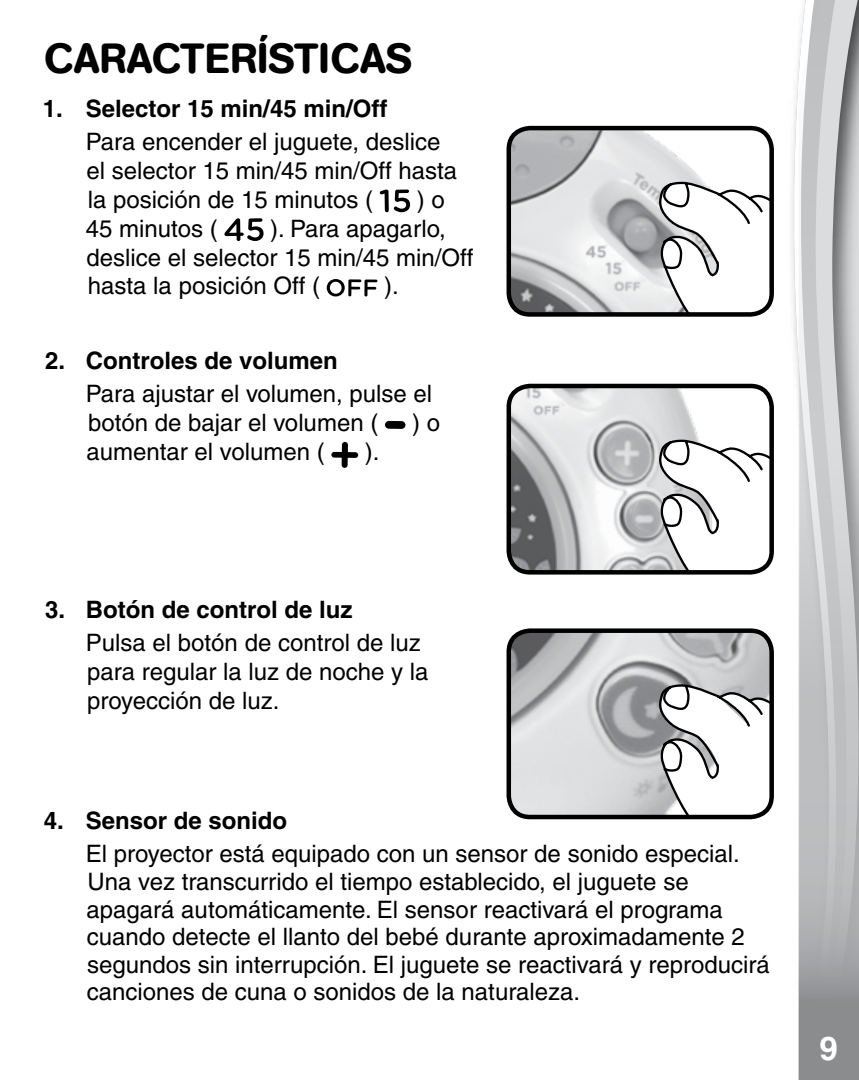
<style>
.page{position:relative;width:859px;height:1080px;background:#fff}
.page>*{position:absolute;margin:0;border:0;box-sizing:border-box;transform-origin:0 0}
.t1{font:500 42px "AG Book Rounded";color:#000}
.t2{font:700 33px "Helvetica";color:#fff}
.t3{font:500 24px/28.8px "Helvetica";color:#000}
.t4{font:700 24px "Helvetica";color:#000}
</style>
<div class="page">
<svg style="left:380px;top:190px;width:30px;height:22px"></svg>
<svg style="left:224px;top:218px;width:40px;height:23px"></svg>
<svg style="left:327px;top:279px;width:50px;height:18px"></svg>
<div style="left:385px;top:421px;width:20px;height:8px;background:#000;border-radius:4px"></div>
<svg style="left:331px;top:442px;width:27px;height:26px"></svg>
<img style="left:511px;top:129px;width:258px;height:183px">
<svg style="left:657px;top:180px;width:112px;height:132px"></svg>
<div style="left:506px;top:126px;width:268px;height:191px;border:4px solid #000;border-radius:21px"></div>
<img style="left:511px;top:387px;width:258px;height:183px">
<svg style="left:657px;top:438px;width:112px;height:132px"></svg>
<div style="left:506px;top:384px;width:268px;height:191px;border:4px solid #000;border-radius:21px"></div>
<img style="left:511px;top:633px;width:258px;height:181px">
<svg style="left:657px;top:683px;width:114px;height:133px"></svg>
<div style="left:506px;top:628px;width:268px;height:191px;border:4px solid #000;border-radius:21px"></div>
<svg style="left:793px;top:55px;width:6px;height:1025px"></svg>
<svg style="left:799px;top:0;width:60px;height:1080px;background:#bdbec0"></svg>
<div style="left:774px;top:1038px;width:24px;height:42px;background:#fff"></div>
<h1 class="t1" style="left:44px;top:34px;width:369px">CARACTERÍSTICAS</h1>
<p class="t4" style="left:43px;top:94px;width:346px">1. Selector 15 min/45 min/Off</p>
<p class="t3" style="left:86px;top:128px;width:373px">Para encender el juguete, deslice el selector 15 min/45 min/Off hasta la posición de 15 minutos (</p>
<p class="t3" style="left:417px;top:185px;width:30px">) o</p>
<p class="t3" style="left:87px;top:214px;width:388px;text-indent:184px">). Para apagarlo, deslice el selector 15 min/45 min/Off hasta la posición Off (</p>
<p class="t3" style="left:86px;top:214px;width:133px">45 minutos (</p>
<p class="t3" style="left:384px;top:272px;width:16px">).</p>
<p class="t4" style="left:45px;top:346px;width:294px">2. Controles de volumen</p>
<p class="t3" style="left:86px;top:379px;width:348px">Para ajustar el volumen, pulse el botón de bajar el volumen (</p>
<p class="t3" style="left:412px;top:408px;width:30px">) o</p>
<p class="t3" style="left:87px;top:437px;width:240px">aumentar el volumen (</p>
<p class="t3" style="left:365px;top:437px;width:16px">).</p>
<p class="t4" style="left:45px;top:595px;width:309px">3. Botón de control de luz</p>
<p class="t3" style="left:86px;top:629px;width:344px">Pulsa el botón de control de luz para regular la luz de noche y la proyección de luz.</p>
<p class="t4" style="left:44px;top:806px;width:245px">4. Sensor de sonido</p>
<p class="t3" style="left:86px;top:840px;width:685px;line-height:27.6px">El proyector está equipado con un sensor de sonido especial.<br>Una vez transcurrido el tiempo establecido, el juguete se apagará automáticamente. El sensor reactivará el programa cuando detecte el llanto del bebé durante aproximadamente 2 segundos sin interrupción. El juguete se reactivará y reproducirá canciones de cuna o sonidos de la naturaleza.</p>
<h2 class="t2" style="left:820px;top:1025px;width:25px">9 <sup>9</sup>9</h2>
</div>
